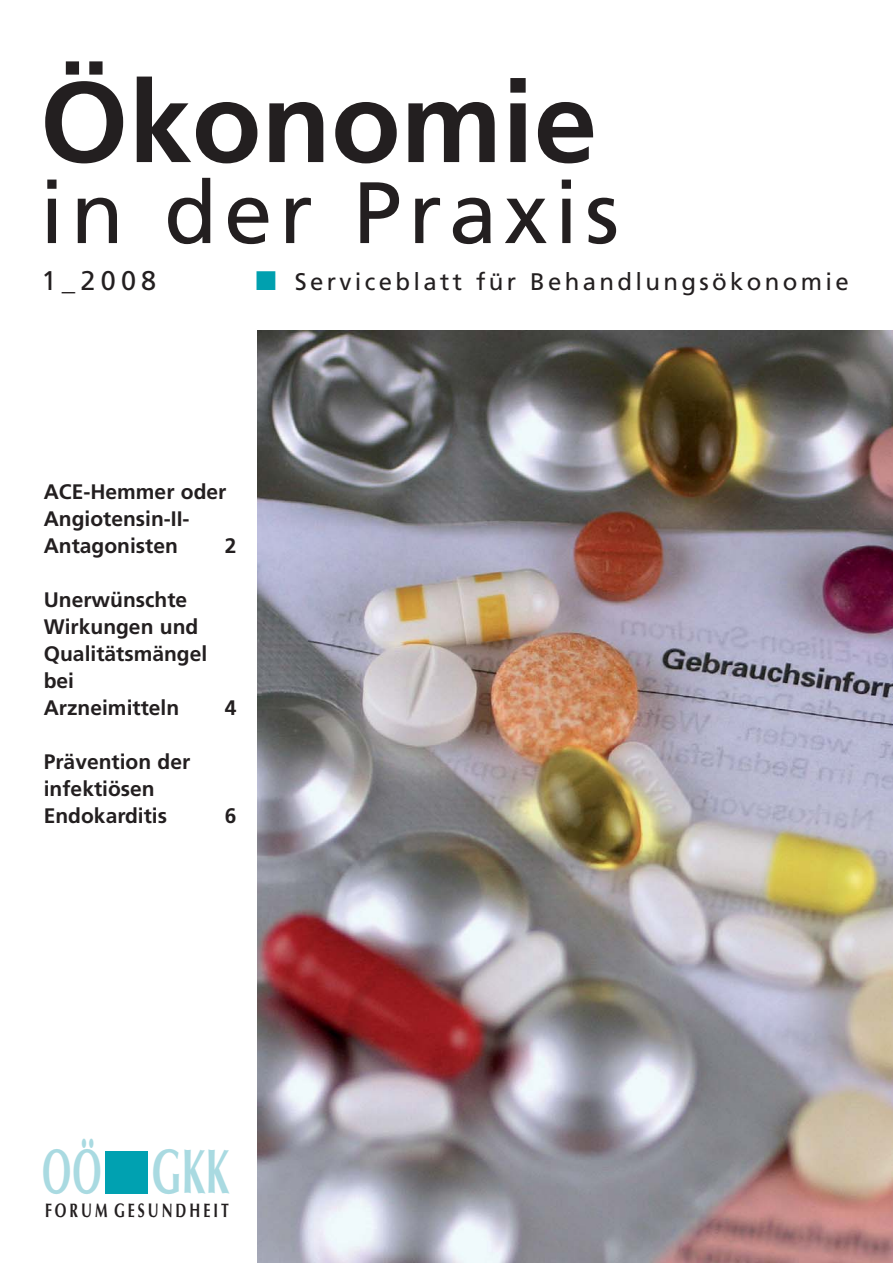
<style>
.page{position:relative;width:893px;height:1263px;background:#fff}
.page>*{position:absolute;margin:0;border:0;box-sizing:border-box;transform-origin:0 0}
.t1{font:700 114px "Frutiger LT Std";color:#231f20}
.t2{font:87px "Frutiger LT Std";letter-spacing:.08em;color:#231f20}
.t3{font:700 63.15px "Optima LT Std";color:#a9dae1;scale:.61 1}
.t4{font:700 63.15px "Optima LT Std";color:#a9dae1;scale:.55 1}
.t5{font:700 57.75px "Optima LT Std";color:#a9dae1;scale:.45 1}
.t6{font:27px "Frutiger LT Std";color:#231f20}
.t7{font:24px "Frutiger LT Std";letter-spacing:.14em;color:#231f20}
.t8{font:700 21px/27px "Frutiger LT Std";color:#231f20}
.t9{font:700 19.65px "Optima LT Std";letter-spacing:.215em;color:#231f20;scale:.71 1}
.s1{color:#00a0af}
</style>
<div class="page">
<img style="left:257px;top:331px;width:636px;height:932px">
<div style="left:106px;top:1151px;width:42px;height:42px;background:#00a1b1"></div>
<h1 class="t1" style="left:40px;top:67px;width:559px">Ökonomie</h1>
<h2 class="t2" style="left:40px;top:171px;width:581px">in der Praxis</h2>
<p class="t6" style="left:41px;top:268px;width:116px">1_2008</p>
<p class="t7" style="left:256px;top:270px;width:594px"><span class="s1">■</span> Serviceblatt für Behandlungsökonomie</p>
<p class="t8" style="left:44px;top:479px;width:184px">ACE-Hemmer oder<br>Angiotensin-II-<br>Antagonisten</p>
<p class="t8" style="left:225px;top:533px;width:13px">2</p>
<p class="t8" style="left:44px;top:587px;width:165px">Unerwünschte<br>Wirkungen und<br>Qualitätsmängel bei<br>Arzneimitteln</p>
<p class="t8" style="left:44px;top:749px;width:148px">Prävention der infektiösen<br>Endokarditis</p>
<p class="t8" style="left:225px;top:695px;width:13px">4</p>
<p class="t8" style="left:225px;top:803px;width:13px">6</p>
<h3 class="t5" style="left:81px;top:1104px;width:34px">..</h3>
<h3 class="t3" style="left:152px;top:1146px;width:129px">GKK</h3>
<p class="t9" style="left:45px;top:1202px;width:260px">FORUM GESUNDHEIT</p>
<h3 class="t4" style="left:42px;top:1146px;width:110px">OO</h3>
</div>
